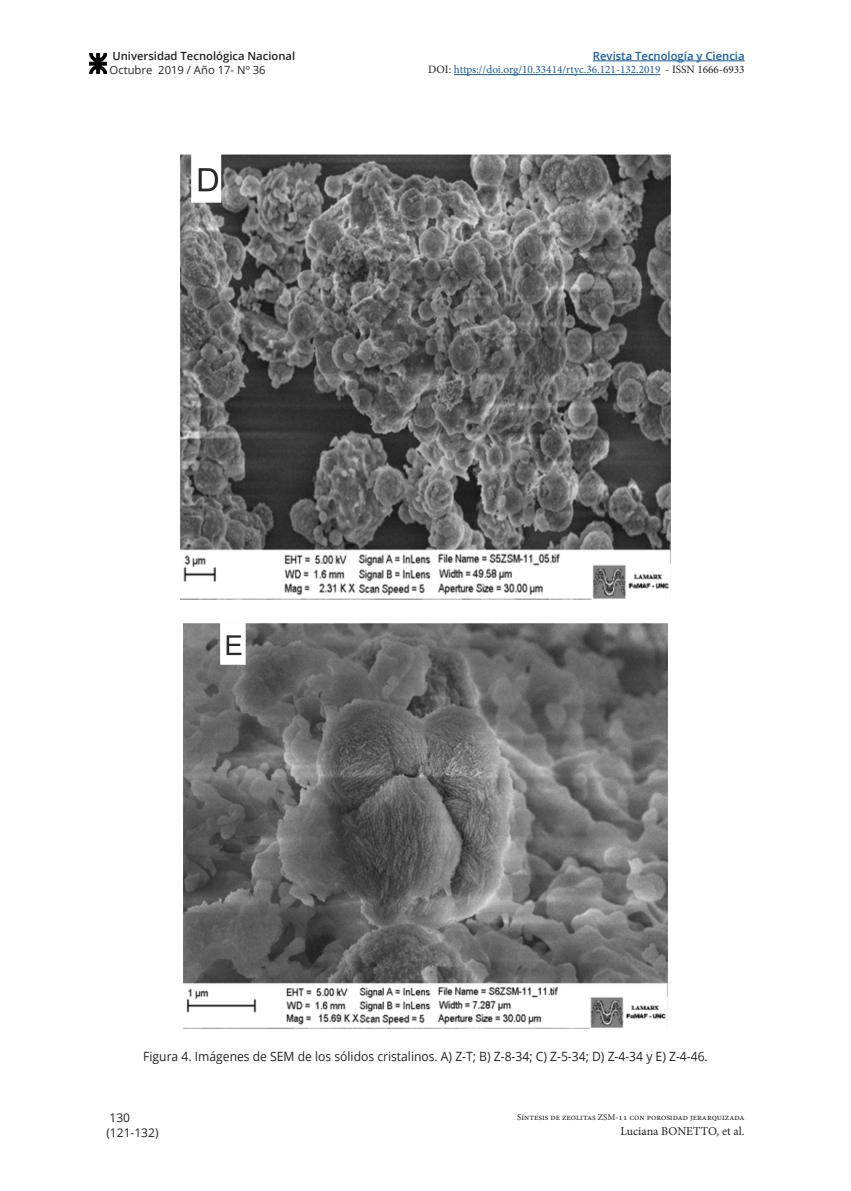
<style>
.page{position:relative;width:851px;height:1191px;background:#fff}
.page>*{position:absolute;margin:0;border:0;box-sizing:border-box;transform-origin:0 0}
.titulo_figuras_-_cua{font:12.75px "Open Sans";color:#231f20;scale:.95 1}
.t1{font:12px "Minion Pro";letter-spacing:-.005em;color:#231f20}
.t2{font:12px/15px "Open Sans";color:#231f20}
.t3{font:11.25px "Minion Pro";color:#175d9e}
.t4{font:600 11.25px "Open Sans";color:#231f20}
.t5{font:600 11.25px "Open Sans";color:#175d9e}
.t6{font:11.25px "Open Sans";color:#231f20}
.t7{font:9px "Minion Pro";color:#231f20}
.s1{color:#231f20}
</style>
<div class="page">
<hr style="left:593px;top:61px;width:151px;height:1px;background:#175d9e">
<hr style="left:454px;top:74px;width:206px;height:1px;background:#175d9e">
<img style="left:89px;top:54px;width:17px;height:20px">
<img style="left:181px;top:154px;width:489px;height:445px">
<img style="left:183px;top:624px;width:484px;height:404px">
<p class="t4" style="left:112px;top:48px;width:184px">Universidad Tecnológica Nacional</p>
<p class="t6" style="left:109px;top:62px;width:158px">Octubre 2019 / Año 17- Nº 36</p>
<p class="t5" style="left:593px;top:48px;width:153px">Revista Tecnología y Ciencia</p>
<p class="t3" style="left:428px;top:62px;width:318px"><span class="s1">DOI:</span> https://doi.org/10.33414/rtyc.36.121-132.2019 <span class="s1">- ISSN 1666-6933</span></p>
<p class="titulo_figuras_-_cua" style="left:143px;top:1047px;width:595px">Figura 4. Imágenes de SEM de los sólidos cristalinos. A) Z-T; B) Z-8-34; C) Z-5-34; D) Z-4-34 y E) Z-4-46.</p>
<p class="t2" style="left:106px;top:1110px;width:54px">130 (121-132)</p>
<p class="t7" style="left:517px;top:1110px;width:229px">Síntesis de zeolitas ZSM-11 con porosidad jerarquizada</p>
<p class="t1" style="left:620px;top:1122px;width:125px">Luciana BONETTO, et al.</p>
</div>
